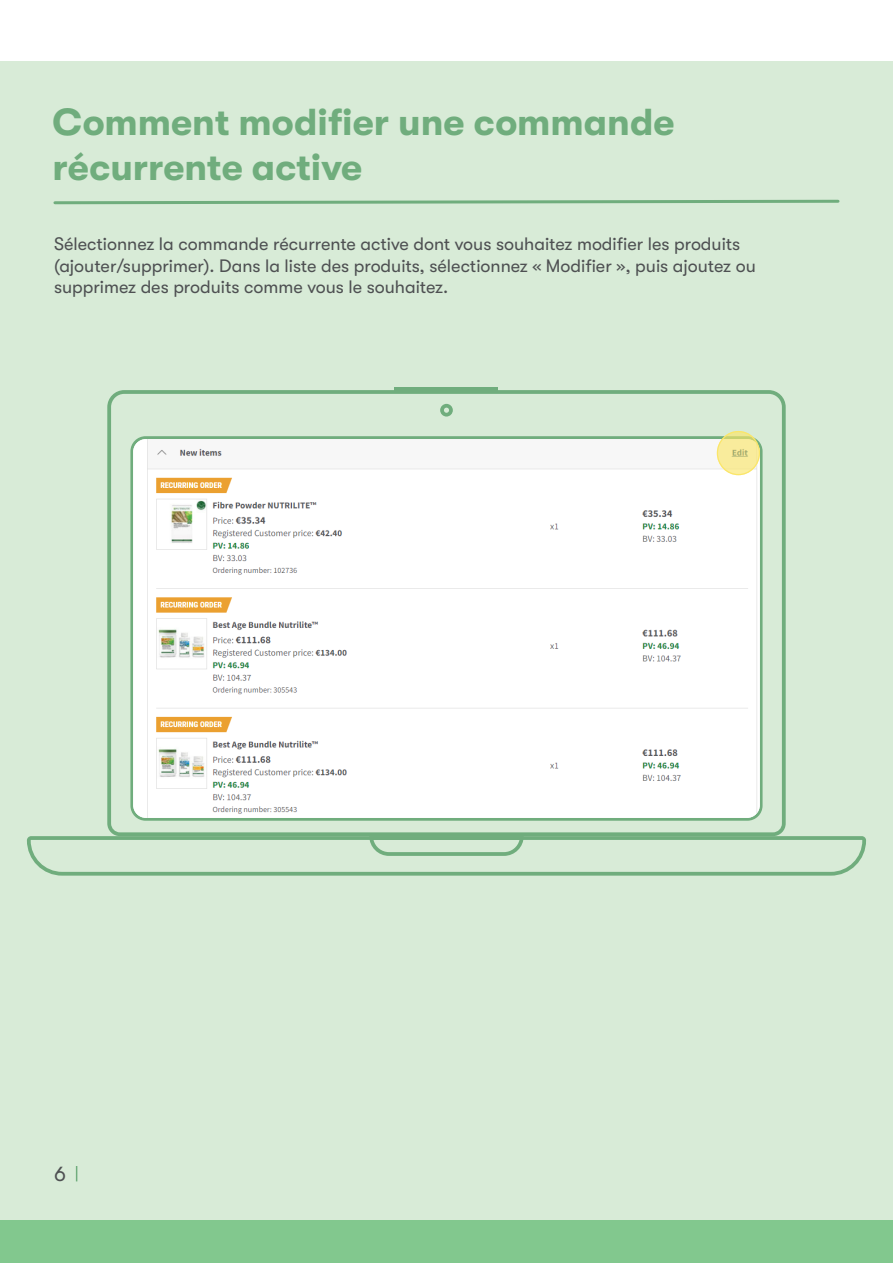
<style>
.page{position:relative;width:893px;height:1263px;background:#fff}
.page>*{position:absolute;margin:0;border:0;box-sizing:border-box;transform-origin:0 0}
.t1{font:700 37.5px/45px "GT Walsheim";color:#70ad7d}
.t2{font:21px "GT Walsheim";color:#4e5052}
.t3{font:18px/21.6px "GT Walsheim";color:#4e5052}
</style>
<div class="page">
<div style="left:0;top:61px;width:893px;height:1202px;background:#d8ebd7"></div>
<div style="left:0;top:1220px;width:893px;height:43px;background:#82c88e"></div>
<svg style="left:76px;top:1166px;width:1px;height:15px"></svg>
<svg style="left:53px;top:199px;width:787px;height:6px"></svg>
<div style="left:395px;top:387px;width:103px;height:6px;background:#70ad7d"></div>
<svg style="left:107px;top:390px;width:679px;height:446px"></svg>
<svg style="left:440px;top:404px;width:13px;height:12px"></svg>
<svg style="left:27px;top:836px;width:839px;height:40px"></svg>
<svg style="left:130px;top:436px;width:633px;height:385px;background:#7db588"></svg>
<img style="left:133px;top:439px;width:627px;height:379px">
<svg style="left:717px;top:432px;width:42px;height:43px"></svg>
<div style="left:717px;top:431px;width:43px;height:44px;border:1px solid #fbe669;border-radius:50%"></div>
<p class="t1" style="left:53px;top:100px;width:623px">Comment modifier une commande récurrente active</p>
<p class="t3" style="left:54px;top:233px;width:703px">Sélectionnez la commande récurrente active dont vous souhaitez modifier les produits (ajouter/supprimer). Dans la liste des produits, sélectionnez « Modifier », puis ajoutez ou supprimez des produits comme vous le souhaitez.</p>
<p class="t2" style="left:54px;top:1162px;width:13px">6</p>
</div>
